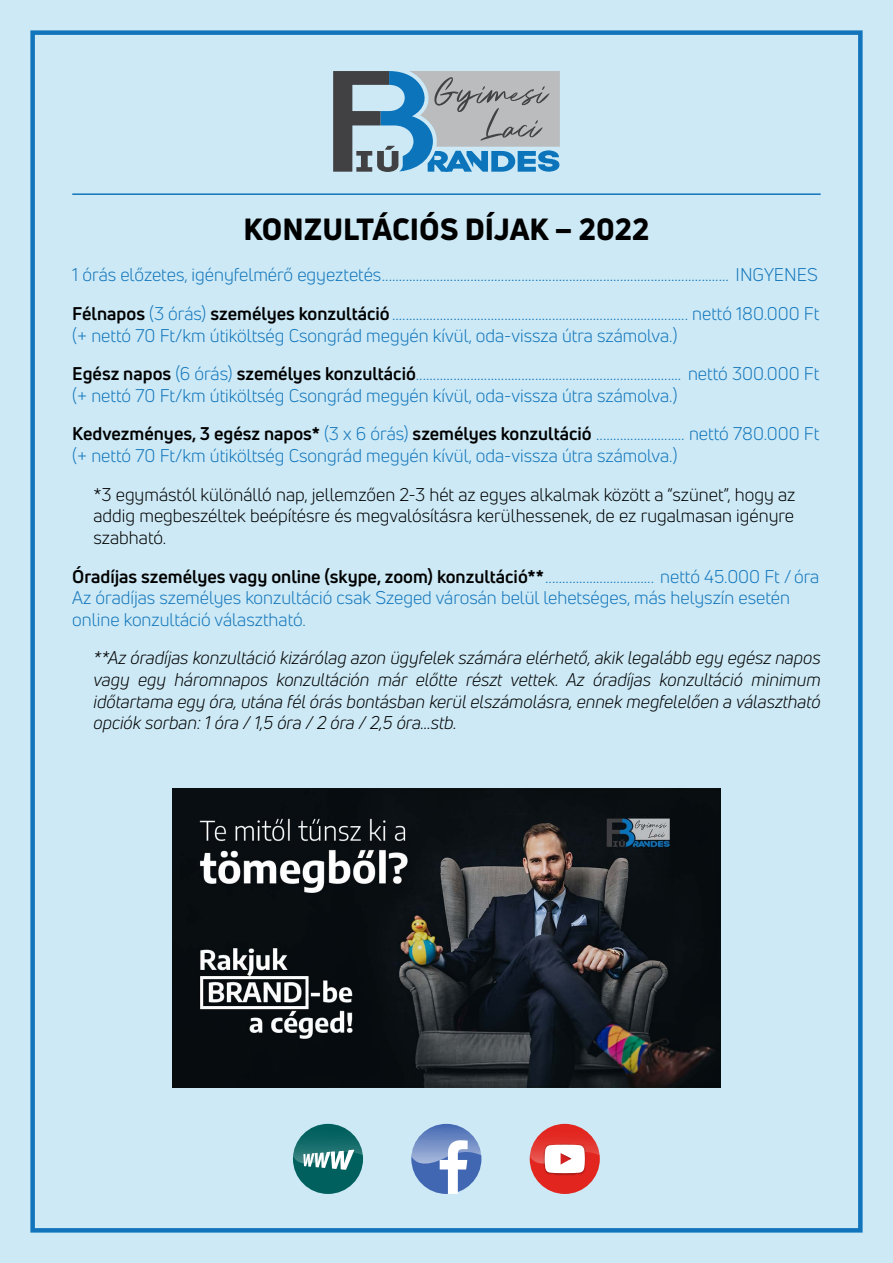
<style>
.page{position:relative;width:893px;height:1263px;background:#cce9f5}
.page>*{position:absolute;margin:0;border:0;box-sizing:border-box;transform-origin:0 0}
.t1{font:800 30px "Uni Neue";color:#000}
.t2{font:18px/38.5px "Uni Neue";color:#1275bb}
.t3{font:italic 18px/21.6px "Uni Neue";color:#000;text-align:justify}
.t4{font:18px/21.6px "Uni Neue";color:#000;text-align:justify}
.s1{font-weight:700;color:#000}
</style>
<div class="page">
<svg style="left:333px;top:71px;width:227px;height:101px"></svg>
<div style="left:30px;top:30px;width:833px;height:1202px;border:4px solid #1275bb"></div>
<img style="left:173px;top:789px;width:547px;height:298px">
<hr style="left:72px;top:193px;width:749px;height:2px;background:#1275bb">
<svg style="left:411px;top:1124px;width:70px;height:70px"></svg>
<div style="left:293px;top:1124px;width:70px;height:70px;background:#00605e;border-radius:35px"></div>
<svg style="left:293px;top:1124px;width:70px;height:45px"></svg>
<svg style="left:303px;top:1150px;width:51px;height:20px"></svg>
<div style="left:530px;top:1124px;width:70px;height:70px;background:#e2251e;border-radius:35px"></div>
<svg style="left:530px;top:1124px;width:70px;height:45px"></svg>
<img style="left:543px;top:1143px;width:44px;height:32px">
<svg style="left:545px;top:1145px;width:40px;height:28px"></svg>
<h1 class="t1" style="left:244px;top:209px;width:407px">KONZULTÁCIÓS DÍJAK – 2022</h1>
<p class="t2" style="left:72px;top:256px;width:748px">1 órás előzetes, igényfelmérő egyeztetés...................................................................................................... INGYENES<br><span class="s1">Félnapos</span> (3 órás) <span class="s1">személyes konzultáció</span>....................................................................................... nettó 180.000 Ft</p>
<p class="t2" style="left:72px;top:316px;width:748px">(+ nettó 70 Ft/km útiköltség Csongrád megyén kívül, oda-vissza útra számolva.)<br><span class="s1">Egész napos</span> (6 órás) <span class="s1">személyes konzultáció</span>.............................................................................. nettó 300.000 Ft</p>
<p class="t2" style="left:72px;top:376px;width:748px">(+ nettó 70 Ft/km útiköltség Csongrád megyén kívül, oda-vissza útra számolva.)<br><span class="s1">Kedvezményes, 3 egész napos*</span> (3 x 6 órás) <span class="s1">személyes konzultáció</span> .......................... nettó 780.000 Ft</p>
<p class="t2" style="left:72px;top:436px;width:607px">(+ nettó 70 Ft/km útiköltség Csongrád megyén kívül, oda-vissza útra számolva.)</p>
<p class="t4" style="left:94px;top:483px;width:703px">*3 egymástól különálló nap, jellemzően 2-3 hét az egyes alkalmak között a “szünet”, hogy az addig megbeszéltek beépítésre és megvalósításra kerülhessenek, de ez rugalmasan igényre szabható.</p>
<p class="t2" style="left:72px;top:565px;width:748px;line-height:21.6px"><span class="s1">Óradíjas személyes vagy online (skype, zoom) konzultáció**</span>................................ nettó 45.000 Ft / óra<br>Az óradíjas személyes konzultáció csak Szeged városán belül lehetséges, más helyszín esetén online konzultáció választható.</p>
<p class="t3" style="left:94px;top:647px;width:729px">**Az óradíjas konzultáció kizárólag azon ügyfelek számára elérhető, akik legalább egy egész napos vagy egy háromnapos konzultáción már előtte részt vettek. Az óradíjas konzultáció minimum időtartama egy óra, utána fél órás bontásban kerül elszámolásra, ennek megfelelően a választható opciók sorban: 1 óra / 1,5 óra / 2 óra / 2,5 óra...stb.</p>
</div>
